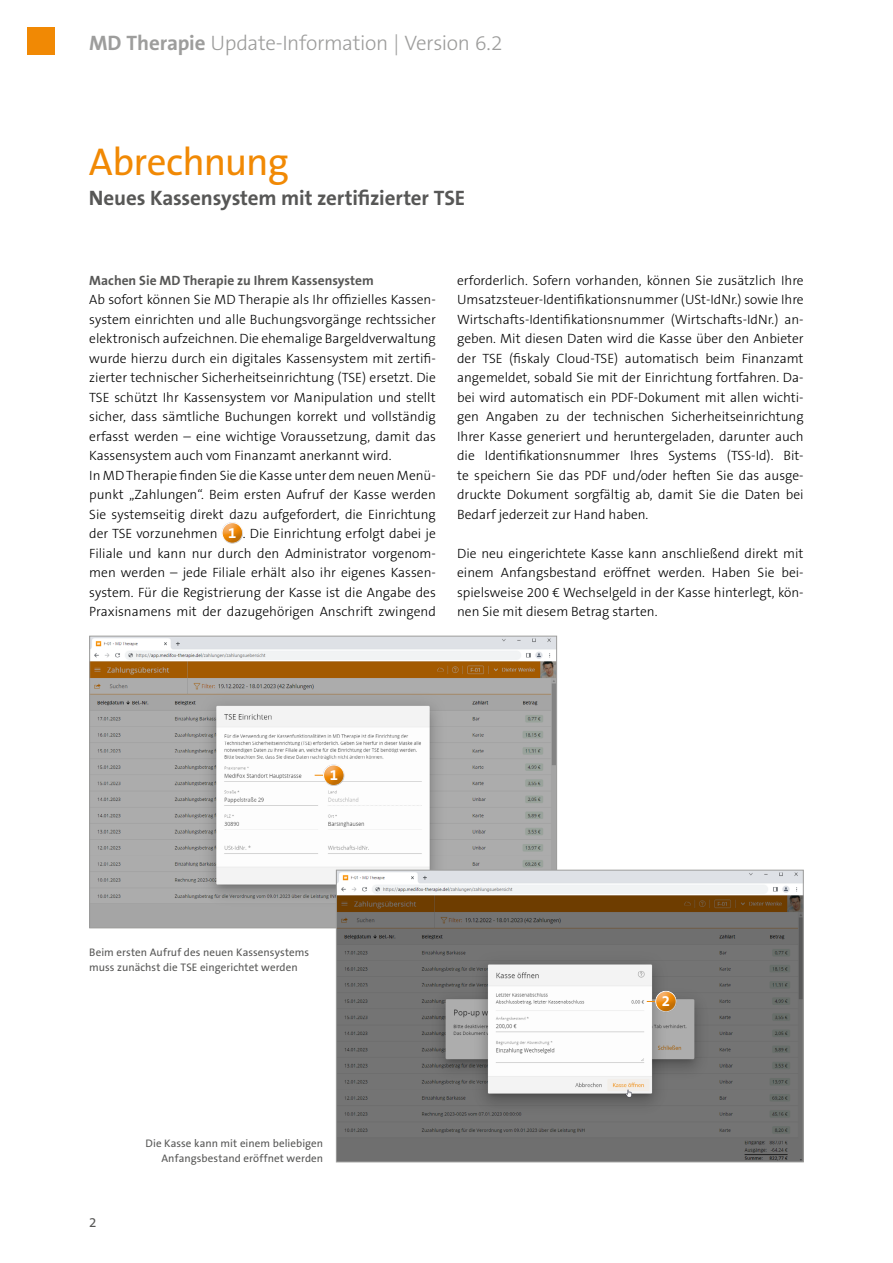
<style>
.page{position:relative;width:893px;height:1263px;background:#fff}
.page>*{position:absolute;margin:0;border:0;box-sizing:border-box;transform-origin:0 0}
.t1{font:39px "The Sans B5 Plain";letter-spacing:-.02em;color:#f18904}
.t2{font:300 21px "The Sans B3";letter-spacing:-.015em;color:#9d9d9c}
.t3{font:700 21px "The Sans B7";letter-spacing:-.005em;color:#575756}
.t4{font:700 15px "The Sans B7";color:#fff}
.t5{font:300 13.5px/19.5px "The Sans B3";color:#000;text-align:justify}
.t6{font:700 13.5px "The Sans B7";color:#575756}
.t7{font:13.5px "The Sans B5 Plain";color:#575756}
.t8{font:10.95px/15px "The Sans B5 Plain";letter-spacing:.005em;color:#575756}
.s1{font-family:"The Sans B7";font-weight:700}
.s2{font-family:"The Sans B7";font-weight:700;font-size:15px;color:#fff}
</style>
<div class="page">
<div style="left:28px;top:28px;width:27px;height:27px;background:#f18904"></div>
<div style="left:215px;top:521px;width:39px;height:25px;background:#000;opacity:.2"></div>
<img style="left:91px;top:638px;width:464px;height:288px">
<div style="left:312px;top:755px;width:39px;height:33px;background:#7682a5;opacity:.75"></div>
<div style="left:316px;top:763px;width:39px;height:25px;background:#000;opacity:.2"></div>
<img style="left:338px;top:872px;width:464px;height:288px">
<div style="left:336px;top:870px;width:468px;height:292px;border:1px solid #9d9d9c"></div>
<div style="left:645px;top:982px;width:38px;height:32px;background:#7682a5;opacity:.75"></div>
<div style="left:648px;top:989px;width:39px;height:25px;background:#000;opacity:.2"></div>
<h2 class="t2" style="left:89px;top:32px;width:415px"><span class="s1">MD Therapie</span> Update-Information | Version 6.2</h2>
<h1 class="t1" style="left:89px;top:141px;width:201px">Abrechnung</h1>
<h2 class="t3" style="left:89px;top:186px;width:378px">Neues Kassensystem mit zertifizierter TSE</h2>
<p class="t6" style="left:89px;top:273px;width:286px">Machen Sie MD Therapie zu Ihrem Kassensystem</p>
<p class="t5" style="left:89px;top:291px;width:348px;text-align:left">Ab sofort können Sie MD Therapie als Ihr offizielles Kassen&shy;system einrichten und alle Buchungsvorgänge rechtssicher elektronisch aufzeichnen. Die ehemalige Bargeldverwaltung wurde hierzu durch ein digitales Kassensystem mit zertifi&shy;zierter technischer Sicherheitseinrichtung (TSE) ersetzt. Die TSE schützt Ihr Kassensystem vor Manipulation und stellt sicher, dass sämtliche Buchungen korrekt und vollständig erfasst werden – eine wichtige Voraussetzung, damit das Kassensystem auch vom Finanzamt anerkannt wird.<br>In MD Therapie finden Sie die Kasse unter dem neuen Menü&shy;punkt „Zahlungen“. Beim ersten Aufruf der Kasse werden Sie systemseitig direkt dazu aufgefordert, die Einrichtung der TSE vorzunehmen <span class="s2">1</span> . Die Einrichtung erfolgt dabei je Filiale und kann nur durch den Administrator vorgenom&shy;men werden – jede Filiale erhält also ihr eigenes Kassen&shy;system. Für die Registrierung der Kasse ist die Angabe des Praxisnamens mit der dazugehörigen Anschrift zwingend</p>
<p class="t5" style="left:457px;top:271px;width:348px">erforderlich. Sofern vorhanden, können Sie zusätzlich Ihre Umsatzsteuer-Identifikationsnummer (USt-IdNr.) sowie Ihre Wirtschafts-Identifikationsnummer (Wirtschafts-IdNr.) an&shy;geben. Mit diesen Daten wird die Kasse über den Anbieter der TSE (fiskaly Cloud-TSE) automatisch beim Finanzamt angemeldet, sobald Sie mit der Einrichtung fortfahren. Da&shy;bei wird automatisch ein PDF-Dokument mit allen wichti&shy;gen Angaben zu der technischen Sicherheitseinrichtung Ihrer Kasse generiert und heruntergeladen, darunter auch die Identifikationsnummer Ihres Systems (TSS-Id). Bit&shy;te speichern Sie das PDF und/oder heften Sie das ausge&shy;druckte Dokument sorgfältig ab, damit Sie die Daten bei Bedarf jederzeit zur Hand haben.</p>
<p class="t5" style="left:457px;top:544px;width:348px">Die neu eingerichtete Kasse kann anschließend direkt mit einem Anfangsbestand eröffnet werden. Haben Sie bei&shy;spielsweise 200 € Wechselgeld in der Kasse hinterlegt, kön&shy;nen Sie mit diesem Betrag starten.</p>
<p class="t4" style="left:330px;top:767px;width:10px">1</p>
<p class="t8" style="left:89px;top:945px;width:221px">Beim ersten Aufruf des neuen Kassensystems muss zunächst die TSE eingerichtet werden</p>
<p class="t7" style="left:89px;top:1215px;width:9px">2</p>
<p class="t8" style="left:146px;top:1136px;width:179px;text-align:right">Die Kasse kann mit einem beliebigen<br>Anfangsbestand eröffnet werden</p>
<p class="t4" style="left:662px;top:993px;width:10px">2</p>
</div>
